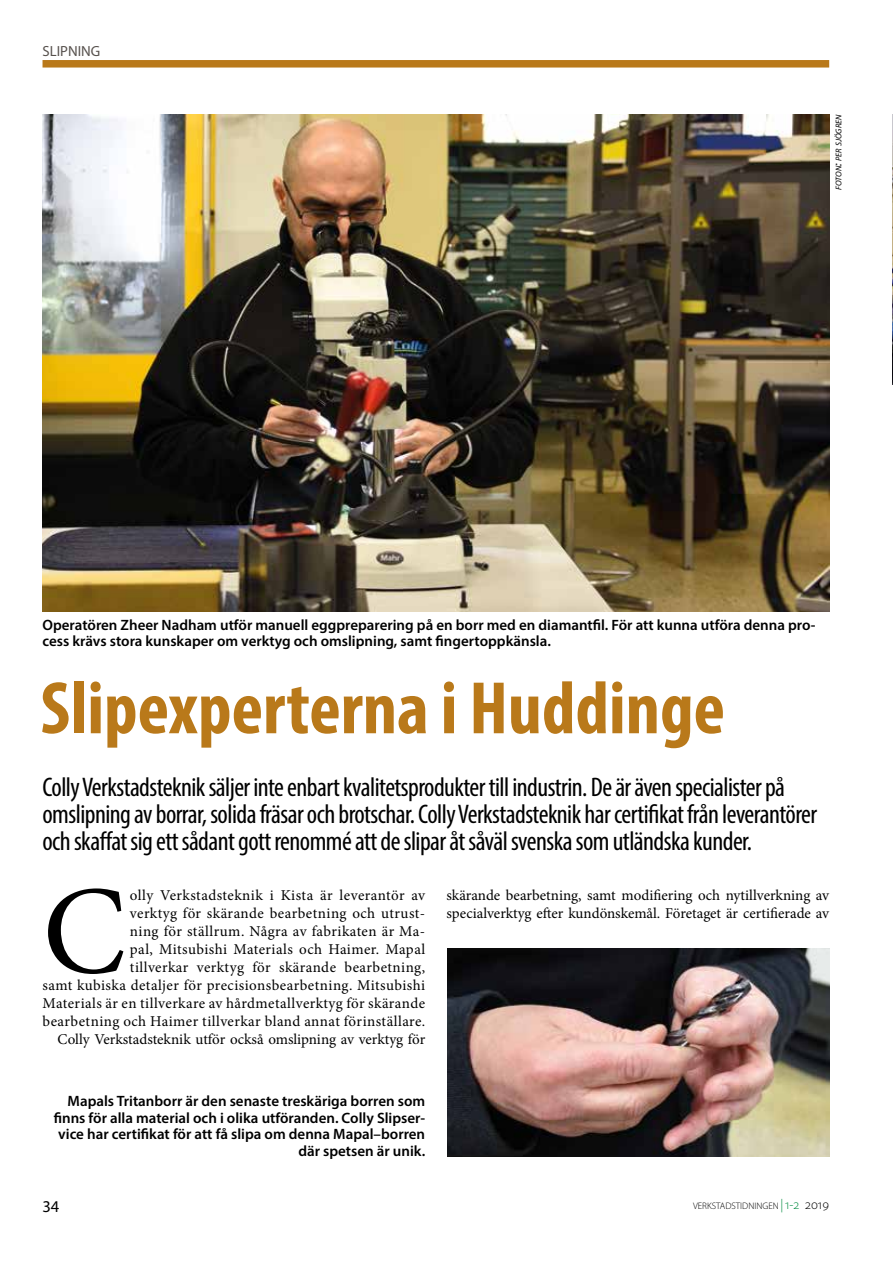
<style>
.page{position:relative;width:893px;height:1263px;background:#fff}
.page>*{position:absolute;margin:0;border:0;box-sizing:border-box;transform-origin:0 0}
.t1{font:125.7px "Minion Pro";color:#000}
.t2{font:700 condensed 75px "Myriad Pro";color:#b9791a}
.t3{font:condensed 27px/27px "Myriad Pro";letter-spacing:-.02em;color:#000}
.t4{font:16.5px "Myriad Pro";color:#000}
.t5{font:15px/18px "Minion Pro";letter-spacing:.02em;color:#000;text-align:right}
.t6{font:600 15px/16.5px "Myriad Pro";color:#000}
.t7{font:15px/18px "Minion Pro";color:#000}
.t8{font:14.7px "Myriad Pro";color:#57514d}
.t9{font:300 9.45px "Myriad Pro";color:#000}
.t10{font:italic 8.4px "Myriad Pro";color:#000}
.s1{font-size:12px}
.s2{font-size:13.5px;color:#008b40}
.s3{font-size:13.5px}
</style>
<div class="page">
<div style="left:43px;top:60px;width:786px;height:8px;background:#b9791a"></div>
<img style="left:43px;top:115px;width:786px;height:497px">
<img style="left:447px;top:948px;width:382px;height:209px">
<img style="left:892px;top:115px;width:1px;height:270px">
<p class="t8" style="left:43px;top:42px;width:59px">SLIPNING</p>
<p class="t10" style="left:833px;top:190px;width:77px;rotate:-90deg">foton<span class="s1">:</span> per sjögren</p>
<p class="t6" style="left:43px;top:616px;width:774px">Operatören Zheer Nadham utför manuell eggpreparering på en borr med en diamantfil. För att kunna utföra denna pro&shy;cess krävs stora kunskaper om verktyg och omslipning, samt fingertoppkänsla.</p>
<h2 class="t2" style="left:40px;top:661px;width:686px">Slipexperterna i Huddinge</h2>
<p class="t3" style="left:43px;top:773px;width:776px">Colly Verkstadsteknik säljer inte enbart kvalitetsprodukter till industrin. De är även specialister på omslipning av borrar, solida fräsar och brotschar. Colly Verkstadsteknik har certifikat från leverantörer och skaffat sig ett sådant gott renommé att de slipar åt såväl svenska som utländska kunder.</p>
<h1 class="t1" style="left:43px;top:848px;width:85px">C</h1>
<p class="t5" style="left:43px;top:886px;width:384px">olly Verkstadsteknik i Kista är leverantör av<br>verktyg för skärande bearbetning och utrust-<br>ning för ställrum. Några av fabrikaten är Ma-<br>pal, Mitsubishi Materials och Haimer. Mapal<br>tillverkar verktyg för skärande bearbetning,<br>samt kubiska detaljer för precisionsbearbetning. Mitsubishi Materials är en tillverkare av hårdmetallverktyg för skärande bearbetning och Haimer tillverkar bland annat förinställare.<br>Colly Verkstadsteknik utför också omslipning av verktyg för</p>
<p class="t7" style="left:446px;top:886px;width:384px">skärande bearbetning, samt modifiering och nytillverkning av specialverktyg efter kundönskemål. Företaget är certifierade av</p>
<p class="t6" style="left:54px;top:1092px;width:373px;text-align:right">Mapals Tritanborr är den senaste treskäriga borren som finns för alla material och i olika utföranden. Colly Slipser&shy;vice har certifikat för att få slipa om denna Mapal–borren där spetsen är unik.</p>
<p class="t4" style="left:43px;top:1196px;width:18px">34</p>
<p class="t9" style="left:693px;top:1201px;width:138px">VERKSTADSTIDNINGEN <span class="s2">|1-2</span> <span class="s3">2019</span></p>
</div>
